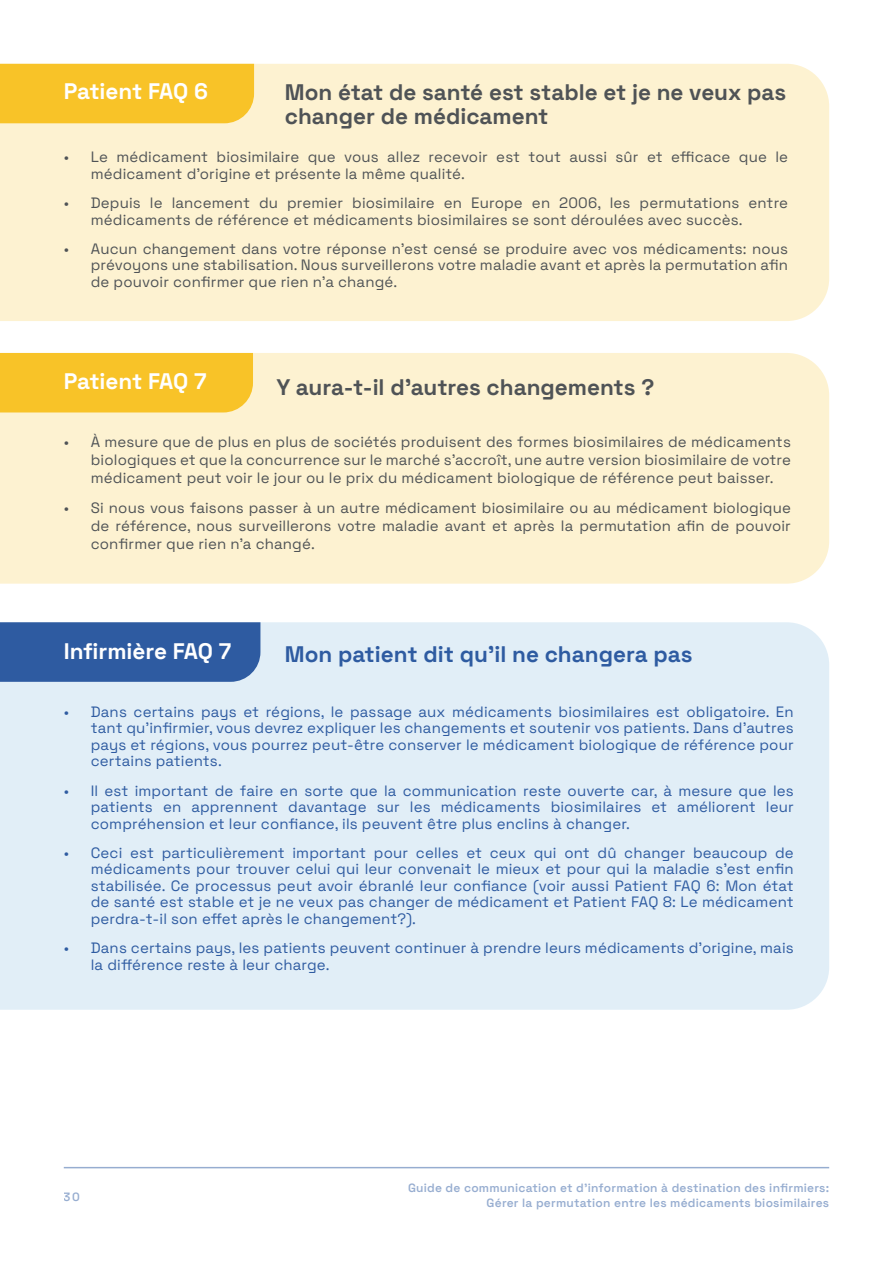
<style>
.page{position:relative;width:893px;height:1263px;background:#fff}
.page>*{position:absolute;margin:0;border:0;box-sizing:border-box;transform-origin:0 0}
.t1{font:300 22.5px/24px "Space Grotesk";color:#4f5356}
.t2{font:300 22.5px "Space Grotesk";letter-spacing:-.005em;color:#fff}
.t3{font:300 22.5px "Space Grotesk";color:#2e5ba1}
.t4{font:300 15px/16.5px "Space Grotesk";letter-spacing:.01em;color:#2e5ba1;text-align:justify}
.t5{font:300 15px/16.5px "Space Grotesk";letter-spacing:.01em;color:#4f5356;text-align:justify}
.t6{font:600 12px/14.4px "Space Grotesk";letter-spacing:.02em;color:#2e5ba1;text-align:right}
</style>
<div class="page">
<hr style="left:64px;top:1167px;width:765px;height:1px;background:#2e5ba1">
<div style="left:0;top:622px;width:829px;height:388px;background:#e1eef7"></div>
<div style="left:0;top:622px;width:260px;height:60px;background:#2e5ba1"></div>
<div style="left:0;top:64px;width:829px;height:257px;background:#fdf2d1"></div>
<div style="left:0;top:64px;width:254px;height:59px;background:#f8c328"></div>
<div style="left:0;top:353px;width:829px;height:231px;background:#fdf2d1"></div>
<div style="left:0;top:353px;width:253px;height:59px;background:#f8c328"></div>
<h1 class="t2" style="left:64px;top:74px;width:146px">Patient FAQ 6</h1>
<h1 class="t1" style="left:285px;top:79px;width:503px">Mon état de santé est stable et je ne veux pas changer de médicament</h1>
<p class="t5" style="left:91px;top:148px;width:699px;text-indent:-27px">• Le médicament biosimilaire que vous allez recevoir est tout aussi sûr et efficace que le médicament d’origine et présente la même qualité.</p>
<p class="t5" style="left:91px;top:194px;width:699px;text-indent:-27px">• Depuis le lancement du premier biosimilaire en Europe en 2006, les permutations entre médicaments de référence et médicaments biosimilaires se sont déroulées avec succès.</p>
<p class="t5" style="left:91px;top:240px;width:699px;text-indent:-27px">• Aucun changement dans votre réponse n’est censé se produire avec vos médicaments: nous prévoyons une stabilisation. Nous surveillerons votre maladie avant et après la permutation afin de pouvoir confirmer que rien n’a changé.</p>
<h1 class="t2" style="left:64px;top:365px;width:144px">Patient FAQ 7</h1>
<h1 class="t1" style="left:276px;top:374px;width:379px">Y aura-t-il d’autres changements ?</h1>
<p class="t5" style="left:91px;top:432px;width:702px;line-height:18px;text-indent:-27px">• À mesure que de plus en plus de sociétés produisent des formes biosimilaires de médicaments biologiques et que la concurrence sur le marché s’accroît, une autre version biosimilaire de votre médicament peut voir le jour ou le prix du médicament biologique de référence peut baisser.</p>
<p class="t5" style="left:91px;top:498px;width:702px;line-height:18px;text-indent:-27px">• Si nous vous faisons passer à un autre médicament biosimilaire ou au médicament biologique de référence, nous surveillerons votre maladie avant et après la permutation afin de pouvoir confirmer que rien n’a changé.</p>
<h1 class="t2" style="left:64px;top:635px;width:169px">Infirmière FAQ 7</h1>
<h1 class="t3" style="left:285px;top:638px;width:409px">Mon patient dit qu’il ne changera pas</h1>
<p class="t4" style="left:91px;top:703px;width:704px;text-indent:-27px">• Dans certains pays et régions, le passage aux médicaments biosimilaires est obligatoire. En tant qu’infirmier, vous devrez expliquer les changements et soutenir vos patients. Dans d’autres pays et régions, vous pourrez peut-être conserver le médicament biologique de référence pour certains patients.</p>
<p class="t4" style="left:91px;top:781px;width:704px;text-indent:-27px">• Il est important de faire en sorte que la communication reste ouverte car, à mesure que les patients en apprennent davantage sur les médicaments biosimilaires et améliorent leur compréhension et leur confiance, ils peuvent être plus enclins à changer.</p>
<p class="t4" style="left:91px;top:844px;width:704px;text-indent:-27px">• Ceci est particulièrement important pour celles et ceux qui ont dû changer beaucoup de médicaments pour trouver celui qui leur convenait le mieux et pour qui la maladie s’est enfin stabilisée. Ce processus peut avoir ébranlé leur confiance (voir aussi Patient FAQ 6: Mon état de santé est stable et je ne veux pas changer de médicament et Patient FAQ 8: Le médicament perdra-t-il son effet après le changement?).</p>
<p class="t4" style="left:91px;top:939px;width:704px;text-indent:-27px">• Dans certains pays, les patients peuvent continuer à prendre leurs médicaments d’origine, mais la différence reste à leur charge.</p>
<p class="t6" style="left:64px;top:1189px;width:18px">30</p>
<p class="t6" style="left:408px;top:1180px;width:423px">Guide de communication et d’information à destination des infirmiers:<br>Gérer la permutation entre les médicaments biosimilaires</p>
</div>
